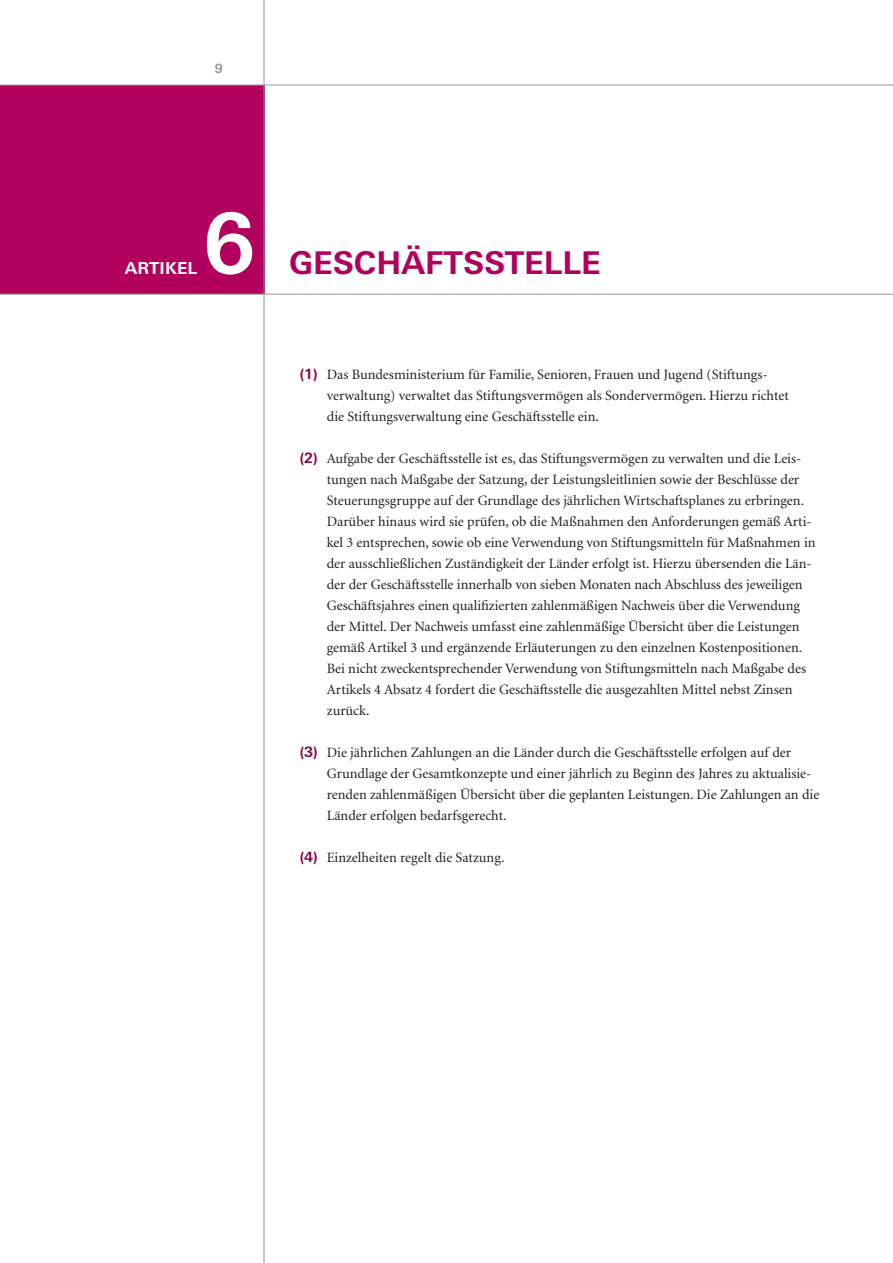
<style>
.page{position:relative;width:893px;height:1263px;background:#fff}
.page>*{position:absolute;margin:0;border:0;box-sizing:border-box;transform-origin:0 0}
.t1{font:700 83.25px "Linotype Univers Basic";color:#fff}
.t2{font:700 31.35px "Linotype Univers Basic";color:#b1015c}
.t3{font:700 16.5px "Linotype Univers Basic";color:#fff}
.t4{font:14.25px/21px "Minion";color:#231f20}
.t5{font:700 12.75px "Linotype Univers Basic";color:#939598}
.s1{font-family:"Linotype Univers Basic";font-weight:700;color:#8b0046}
</style>
<div class="page">
<div style="left:0;top:85px;width:264px;height:209px;background:#b1015c"></div>
<hr style="left:0;top:85px;width:893px;height:1px;background:#939598">
<hr style="left:264px;top:0;width:1px;height:1263px;background:#939598">
<hr style="left:0;top:294px;width:893px;height:1px;background:#939598">
<p class="t5" style="left:215px;top:61px;width:10px">9</p>
<p class="t3" style="left:125px;top:258px;width:74px">ARTIKEL</p>
<h1 class="t1" style="left:203px;top:194px;width:54px">6</h1>
<h2 class="t2" style="left:289px;top:243px;width:313px">GESCHÄFTSSTELLE</h2>
<p class="t4" style="left:327px;top:364px;width:464px;text-indent:-27px"><span class="s1">(1)</span> Das Bundesministerium für Familie, Senioren, Frauen und Jugend (Stiftungs&shy;verwaltung) verwaltet das Stiftungsvermögen als Sondervermögen. Hierzu richtet die Stiftungsverwaltung eine Geschäftsstelle ein.</p>
<p class="t4" style="left:327px;top:448px;width:490px;text-indent:-27px"><span class="s1">(2)</span> Aufgabe der Geschäftsstelle ist es, das Stiftungsvermögen zu verwalten und die Leis&shy;tungen nach Maßgabe der Satzung, der Leistungsleitlinien sowie der Beschlüsse der Steuerungsgruppe auf der Grundlage des jährlichen Wirtschaftsplanes zu erbringen.<br>Darüber hinaus wird sie prüfen, ob die Maßnahmen den Anforderungen gemäß Arti&shy;kel 3 entsprechen, sowie ob eine Verwendung von Stiftungsmitteln für Maßnahmen in der ausschließlichen Zuständigkeit der Länder erfolgt ist. Hierzu übersenden die Län&shy;der der Geschäftsstelle innerhalb von sieben Monaten nach Abschluss des jeweiligen Geschäftsjahres einen qualifizierten zahlenmäßigen Nachweis über die Verwendung der Mittel. Der Nachweis umfasst eine zahlenmäßige Übersicht über die Leistungen gemäß Artikel 3 und ergänzende Erläuterungen zu den einzelnen Kostenpositionen.<br>Bei nicht zweckentsprechender Verwendung von Stiftungsmitteln nach Maßgabe des Artikels 4 Absatz 4 fordert die Geschäftsstelle die ausgezahlten Mittel nebst Zinsen zurück.</p>
<p class="t4" style="left:327px;top:742px;width:494px;text-indent:-27px"><span class="s1">(3)</span> Die jährlichen Zahlungen an die Länder durch die Geschäftsstelle erfolgen auf der Grundlage der Gesamtkonzepte und einer jährlich zu Beginn des Jahres zu aktualisie&shy;renden zahlenmäßigen Übersicht über die geplanten Leistungen. Die Zahlungen an die Länder erfolgen bedarfsgerecht.</p>
<p class="t4" style="left:300px;top:847px;width:206px"><span class="s1">(4)</span> Einzelheiten regelt die Satzung.</p>
</div>
